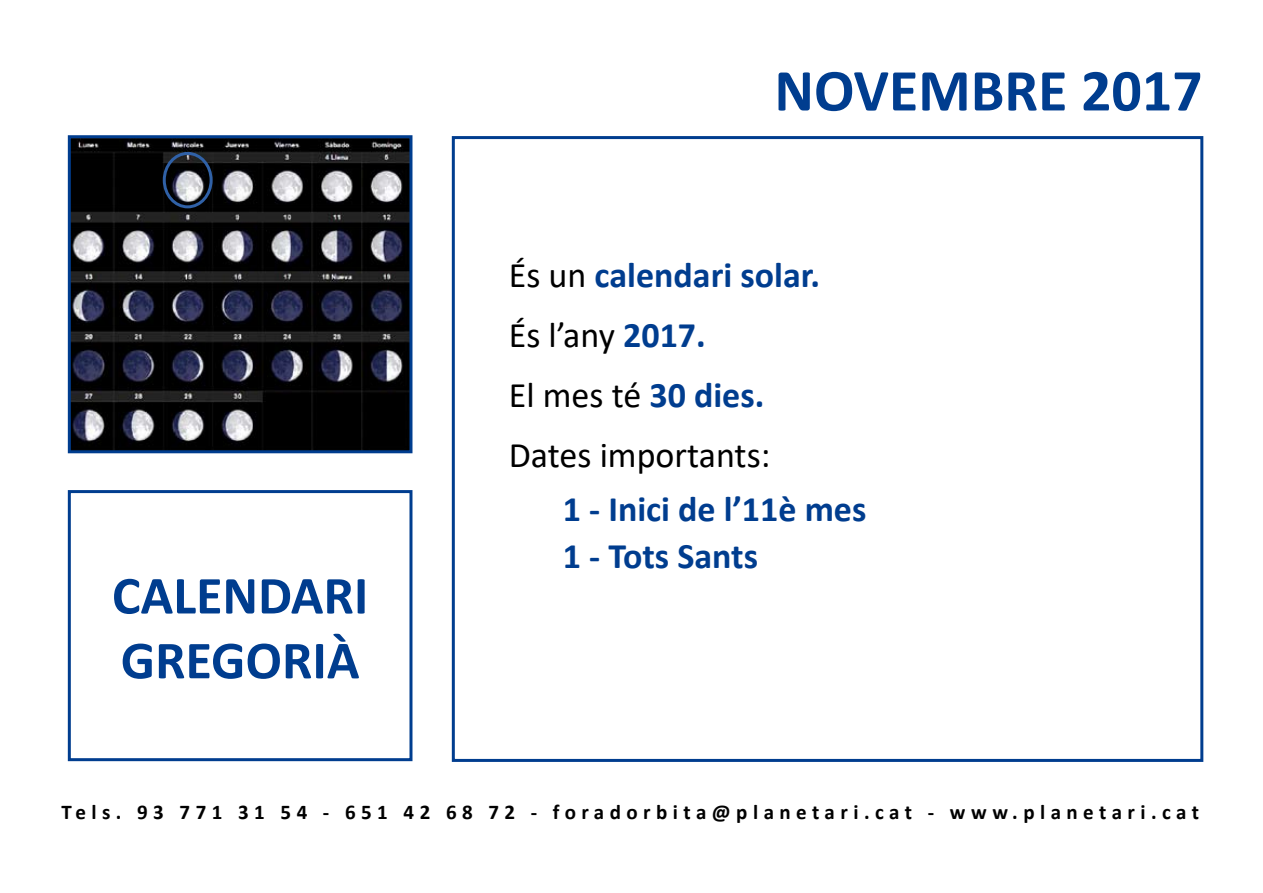
<style>
.page{position:relative;width:1263px;height:893px;background:#fff}
.page>*{position:absolute;margin:0;border:0;box-sizing:border-box;transform-origin:0 0}
.t1{font:700 60px "Calibri";color:#003d8f}
.t2{font:700 54px/64.8px "Calibri";color:#003d8f}
.t3{font:36px/60px "Calibri";color:#000}
.t4{font:700 36px/46.5px "Calibri";color:#003d8f}
.t5{font:700 21px "Calibri";letter-spacing:.26em;color:#000}
.s1{font-weight:700;color:#003d8f}
</style>
<div class="page">
<div style="left:452px;top:136px;width:751px;height:626px;border:3px solid #003d8f"></div>
<div style="left:68px;top:490px;width:344px;height:271px;border:3px solid #003d8f"></div>
<img style="left:72px;top:139px;width:336px;height:310px">
<div style="left:68px;top:135px;width:344px;height:318px;border:3px solid #003d8f"></div>
<div style="left:163px;top:152px;width:50px;height:56px;border:3px solid #3061a7;border-radius:50%"></div>
<h1 class="t1" style="left:774px;top:48px;width:430px">NOVEMBRE 2017</h1>
<h2 class="t2" style="left:112px;top:562px;width:258px">CALENDARI<br>GREGORIÀ</h2>
<h3 class="t3" style="left:509px;top:244px;width:313px">És un <span class="s1">calendari solar.<br></span>És l’any <span class="s1">2017.<br></span>El mes té <span class="s1">30 dies.<br></span>Dates importants:</h3>
<h3 class="t4" style="left:563px;top:486px;width:305px">1 - Inici de l’11è mes<br>1 - Tots Sants</h3>
<p class="t5" style="left:61px;top:797px;width:1139px">Tels. 93 771 31 54 - 651 42 68 72 - foradorbita@planetari.cat - www.planetari.cat</p>
</div>
